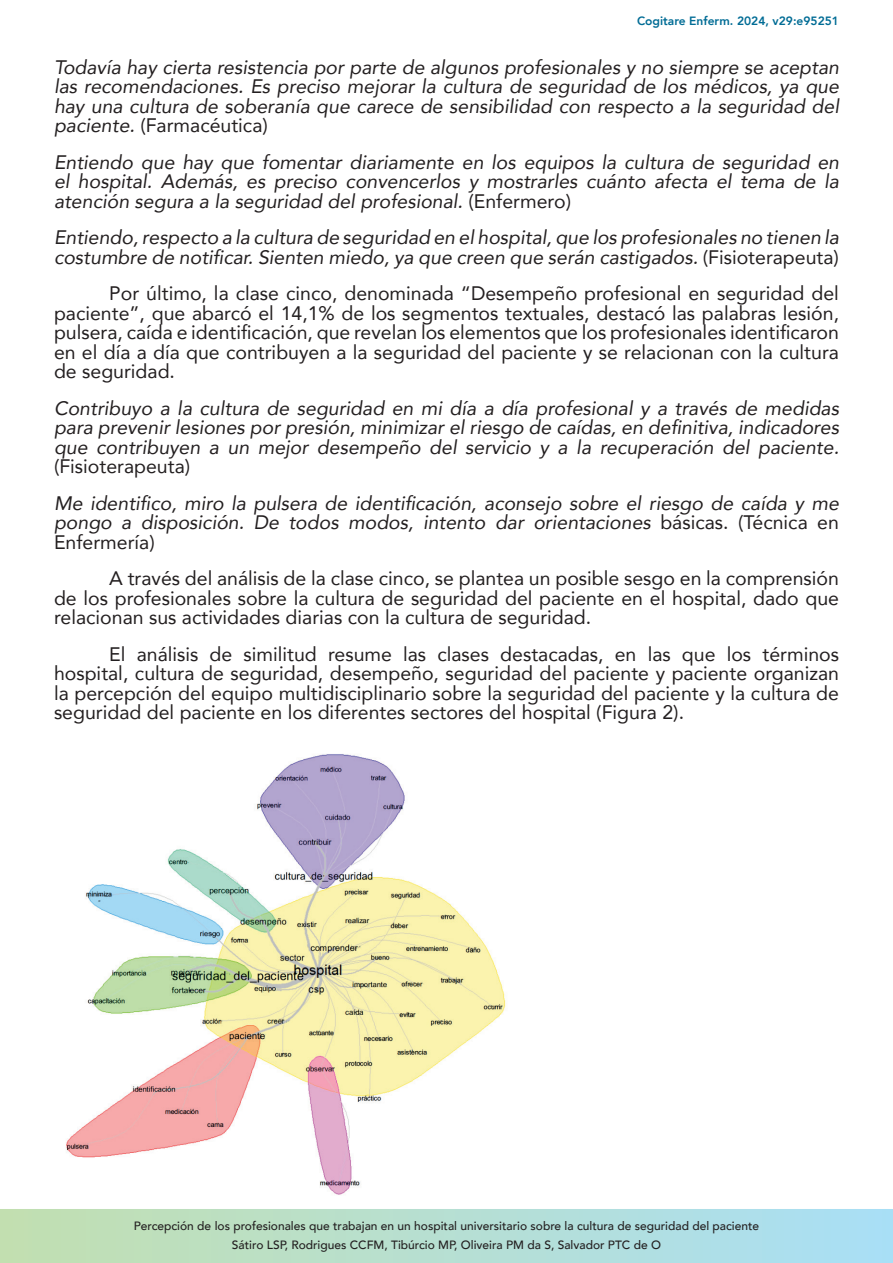
<style>
.page{position:relative;width:893px;height:1263px;background:#fff}
.page>*{position:absolute;margin:0;border:0;box-sizing:border-box;transform-origin:0 0}
.t1{font:italic 19.5px/19.5px "Avenir";color:#231f20;text-align:justify}
.t2{font:19.5px/19.5px "Avenir";color:#231f20;text-align:justify}
.t3{font:500 12px/18.6px "Avenir";color:#231f20;text-align:center}
.t4{font:800 12px "Avenir";color:#006c95}
.s1{font-style:normal}
</style>
<div class="page">
<svg style="left:0;top:1209px;width:893px;height:54px;background:#b6dfd2"></svg>
<img style="left:66px;top:754px;width:440px;height:441px">
<p class="t4" style="left:637px;top:10px;width:203px">Cogitare Enferm. 2024, v29:e95251</p>
<p class="t1" style="left:54px;top:57px;width:786px">Todavía hay cierta resistencia por parte de algunos profesionales y no siempre se aceptan las recomendaciones. Es preciso mejorar la cultura de seguridad de los médicos, ya que hay una cultura de soberanía que carece de sensibilidad con respecto a la seguridad del paciente. <span class="s1">(Farmacéutica)</span></p>
<p class="t1" style="left:54px;top:152px;width:786px">Entiendo que hay que fomentar diariamente en los equipos la cultura de seguridad en el hospital. Además, es preciso convencerlos y mostrarles cuánto afecta el tema de la atención segura a la seguridad del profesional. <span class="s1">(Enfermero)</span></p>
<p class="t1" style="left:54px;top:227px;width:787px">Entiendo, respecto a la cultura de seguridad en el hospital, que los profesionales no tienen la costumbre de notificar. Sienten miedo, ya que creen que serán castigados. <span class="s1">(Fisioterapeuta)</span></p>
<p class="t2" style="left:54px;top:283px;width:787px;text-indent:55px">Por último, la clase cinco, denominada “Desempeño profesional en seguridad del paciente”, que abarcó el 14,1% de los segmentos textuales, destacó las palabras lesión, pulsera, caída e identificación, que revelan los elementos que los profesionales identificaron en el día a día que contribuyen a la seguridad del paciente y se relacionan con la cultura de seguridad.</p>
<p class="t1" style="left:54px;top:398px;width:787px">Contribuyo a la cultura de seguridad en mi día a día profesional y a través de medidas para prevenir lesiones por presión, minimizar el riesgo de caídas, en definitiva, indicadores que contribuyen a un mejor desempeño del servicio y a la recuperación del paciente. <span class="s1">(Fisioterapeuta)</span></p>
<p class="t1" style="left:54px;top:493px;width:786px">Me identifico, miro la pulsera de identificación, aconsejo sobre el riesgo de caída y me pongo a disposición. De todos modos, intento dar orientaciones <span class="s1">básicas. (Técnica en Enfermería)</span></p>
<p class="t2" style="left:54px;top:568px;width:787px;text-indent:55px">A través del análisis de la clase cinco, se plantea un posible sesgo en la comprensión de los profesionales sobre la cultura de seguridad del paciente en el hospital, dado que relacionan sus actividades diarias con la cultura de seguridad.</p>
<p class="t2" style="left:54px;top:643px;width:787px;text-indent:55px">El análisis de similitud resume las clases destacadas, en las que los términos hospital, cultura de seguridad, desempeño, seguridad del paciente y paciente organizan la percepción del equipo multidisciplinario sobre la seguridad del paciente y la cultura de seguridad del paciente en los diferentes sectores del hospital (Figura 2).</p>
<p class="t3" style="left:134px;top:1216px;width:627px">Percepción de los profesionales que trabajan en un hospital universitario sobre la cultura de seguridad del paciente<br>Sátiro LSP, Rodrigues CCFM, Tibúrcio MP, Oliveira PM da S, Salvador PTC de O</p>
</div>
